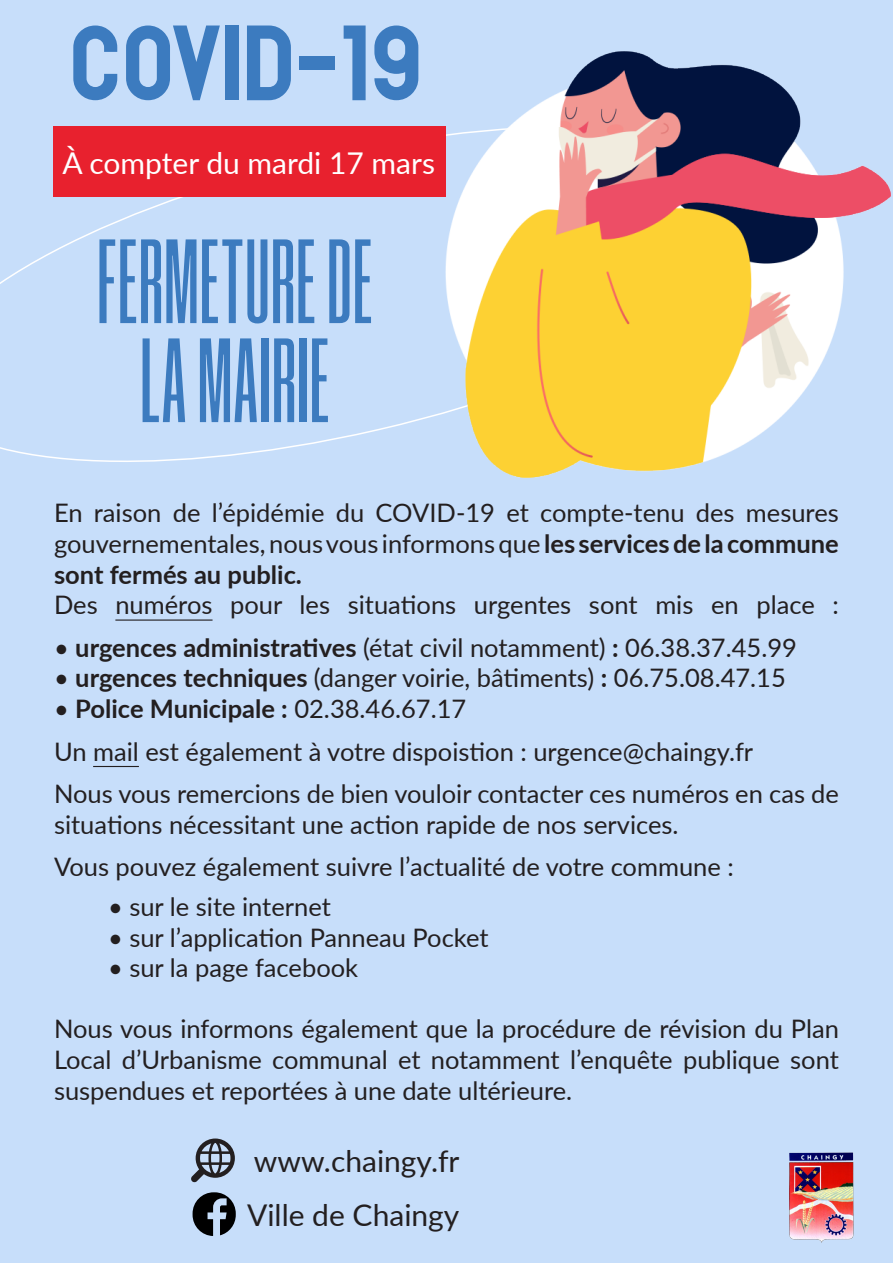
<style>
.page{position:relative;width:893px;height:1263px;background:#c7defa}
.page>*{position:absolute;margin:0;border:0;box-sizing:border-box;transform-origin:0 0}
.t1{font:126px "Coolvetica Crammed Rg";letter-spacing:.02em;color:#3c7bbf}
.t2{font:90px "Torque Sense";color:#3c7bbf}
.t3{font:30px "Lato";color:#231f20}
.t4{font:30px "Lato";color:#fff}
.t5{font:25.5px/30.6px "Lato";color:#231f20;text-align:justify}
.t6{font:700 25.5px "Lato";color:#231f20}
.s1{font-weight:700}
.s2{font-weight:400}
</style>
<div class="page">
<svg style="left:0;top:197px;width:436px;height:265px"></svg>
<img style="left:436px;top:51px;width:455px;height:427px">
<div style="left:53px;top:126px;width:392px;height:71px;background:#e8212e"></div>
<hr style="left:115px;top:619px;width:98px;height:2px;background:#231f20">
<hr style="left:93px;top:766px;width:46px;height:1px;background:#231f20">
<img style="left:789px;top:1152px;width:65px;height:90px">
<svg style="left:191px;top:1138px;width:44px;height:44px"></svg>
<svg style="left:193px;top:1192px;width:43px;height:44px"></svg>
<p class="t2" style="left:73px;top:21px;width:355px">Covid-19</p>
<p class="t4" style="left:62px;top:141px;width:374px">À compter du mardi 17 mars</p>
<p class="t1" style="left:98px;top:216px;width:275px">FERMETURE DE</p>
<p class="t1" style="left:141px;top:315px;width:189px">LA MAIRIE</p>
<p class="t5" style="left:54px;top:497px;width:786px">En raison de l’épidémie du COVID-19 et compte-tenu des mesures gouvernementales, nous vous informons que <span class="s1">les services de la commune sont fermés au public.</span></p>
<p class="t5" style="left:54px;top:588px;width:786px">Des numéros pour les situations urgentes sont mis en place :</p>
<p class="t5" style="left:54px;top:631px;width:744px">• <span class="s1">urgences administratives</span> (état civil notamment) <span class="s1">:</span> 06.38.37.45.99</p>
<p class="t5" style="left:54px;top:662px;width:733px">• <span class="s1">urgences techniques</span> (danger voirie, bâtiments) <span class="s1">:</span> 06.75.08.47.15</p>
<p class="t6" style="left:54px;top:690px;width:414px"><span class="s2">•</span> Police Municipale : <span class="s2">02.38.46.67.17</span></p>
<p class="t5" style="left:54px;top:735px;width:701px">Un mail est également à votre dispoistion : urgence@chaingy.fr</p>
<p class="t5" style="left:54px;top:777px;width:786px">Nous vous remercions de bien vouloir contacter ces numéros en cas de situations nécessitant une action rapide de nos services.</p>
<p class="t5" style="left:54px;top:851px;width:681px">Vous pouvez également suivre l’actualité de votre commune :</p>
<p class="t5" style="left:108px;top:890px;width:224px">• sur le site internet</p>
<p class="t5" style="left:108px;top:921px;width:382px">• sur l’application Panneau Pocket</p>
<p class="t5" style="left:108px;top:951px;width:252px">• sur la page facebook</p>
<p class="t5" style="left:54px;top:1013px;width:786px">Nous vous informons également que la procédure de révision du Plan Local d’Urbanisme communal et notamment l’enquête publique sont suspendues et reportées à une date ultérieure.</p>
<p class="t3" style="left:254px;top:1139px;width:207px">www.chaingy.fr</p>
<p class="t3" style="left:247px;top:1193px;width:214px">Ville de Chaingy</p>
</div>
